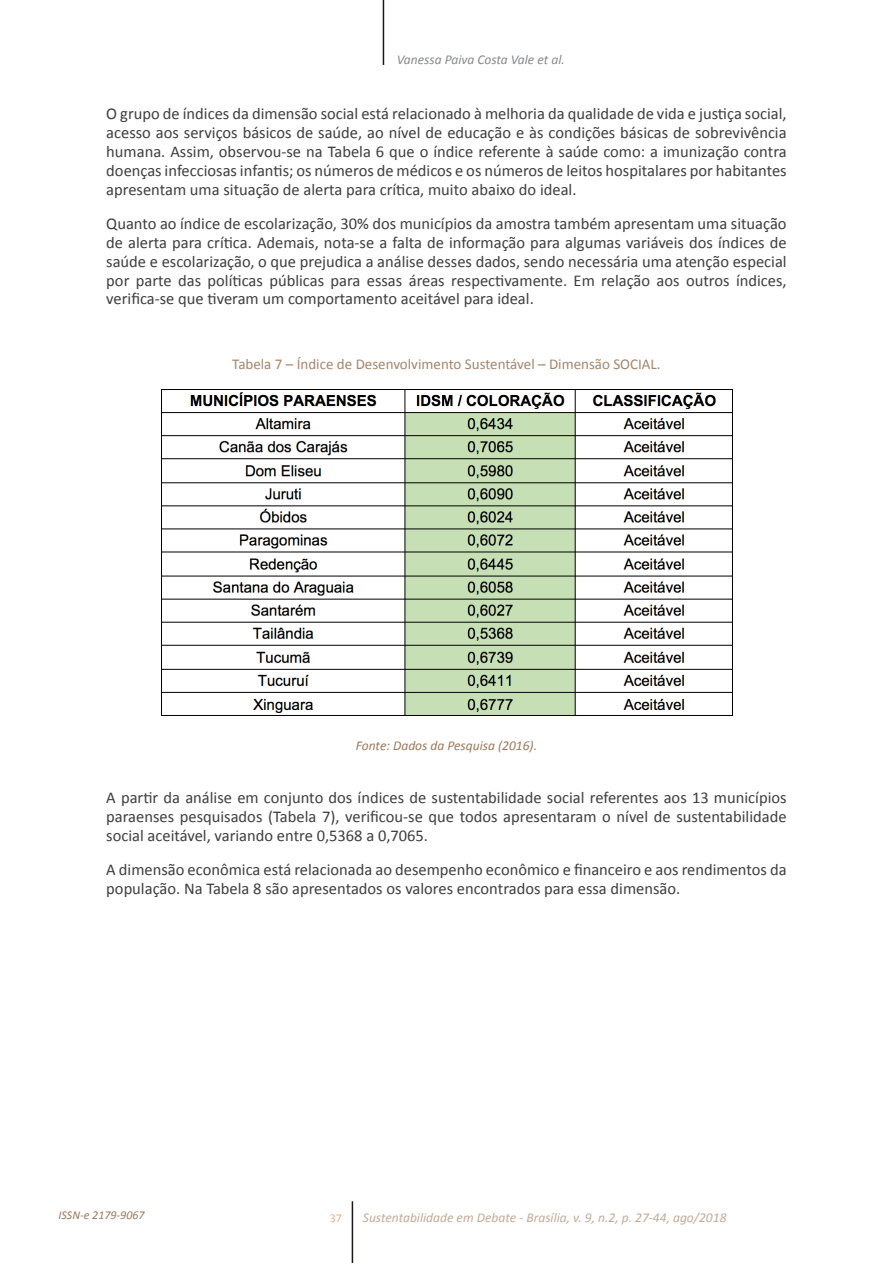
<style>
.page{position:relative;width:893px;height:1263px;background:#fff}
.page>*{position:absolute;margin:0;border:0;box-sizing:border-box;transform-origin:0 0}
.t1{font:16.5px/18.9px "Calibri";color:#3e3e40;text-align:justify}
.t2{font:15px "Calibri";color:#a5856b}
.t3{font:italic 13.5px "Calibri";color:#c2ab97}
.t4{font:italic 13.5px "Calibri";color:#9b785d}
.t5{font:italic 13.5px "Calibri";color:#87888a}
.t6{font:italic 12px "Calibri";color:#9b785d}
.t7{font:12px "Calibri";color:#e5b086}
</style>
<div class="page">
<hr style="left:383px;top:0;width:1px;height:65px;background:#1a171c">
<hr style="left:352px;top:1201px;width:1px;height:62px;background:#1a171c">
<img style="left:161px;top:389px;width:572px;height:327px">
<p class="t5" style="left:397px;top:51px;width:169px">Vanessa Paiva Costa Vale et al.</p>
<p class="t1" style="left:106px;top:104px;width:682px">O grupo de índices da dimensão social está relacionado à melhoria da qualidade de vida e justiça social, acesso aos serviços básicos de saúde, ao nível de educação e às condições básicas de sobrevivência humana. Assim, observou-se na Tabela 6 que o índice referente à saúde como: a imunização contra doenças infecciosas infantis; os números de médicos e os números de leitos hospitalares por habitantes apresentam uma situação de alerta para crítica, muito abaixo do ideal.</p>
<p class="t1" style="left:106px;top:214px;width:682px">Quanto ao índice de escolarização, 30% dos municípios da amostra também apresentam uma situação de alerta para crítica. Ademais, nota-se a falta de informação para algumas variáveis dos índices de saúde e escolarização, o que prejudica a análise desses dados, sendo necessária uma atenção especial por parte das políticas públicas para essas áreas respectivamente. Em relação aos outros índices, verifica-se que tiveram um comportamento aceitável para ideal.</p>
<p class="t2" style="left:232px;top:354px;width:430px">Tabela 7 – Índice de Desenvolvimento Sustentável – Dimensão SOCIAL.</p>
<p class="t4" style="left:356px;top:737px;width:183px">Fonte: Dados da Pesquisa (2016).</p>
<p class="t1" style="left:106px;top:788px;width:682px">A partir da análise em conjunto dos índices de sustentabilidade social referentes aos 13 municípios paraenses pesquisados (Tabela 7), verificou-se que todos apresentaram o nível de sustentabilidade social aceitável, variando entre 0,5368 a 0,7065.</p>
<p class="t1" style="left:106px;top:860px;width:682px">A dimensão econômica está relacionada ao desempenho econômico e financeiro e aos rendimentos da população. Na Tabela 8 são apresentados os valores encontrados para essa dimensão.</p>
<p class="t6" style="left:59px;top:1207px;width:88px">ISSN-e 2179-9067</p>
<p class="t3" style="left:363px;top:1209px;width:365px">Sustentabilidade em Debate - Brasília, v. 9, n.2, p. 27-44, ago/2018</p>
<p class="t7" style="left:330px;top:1210px;width:14px">37</p>
</div>
